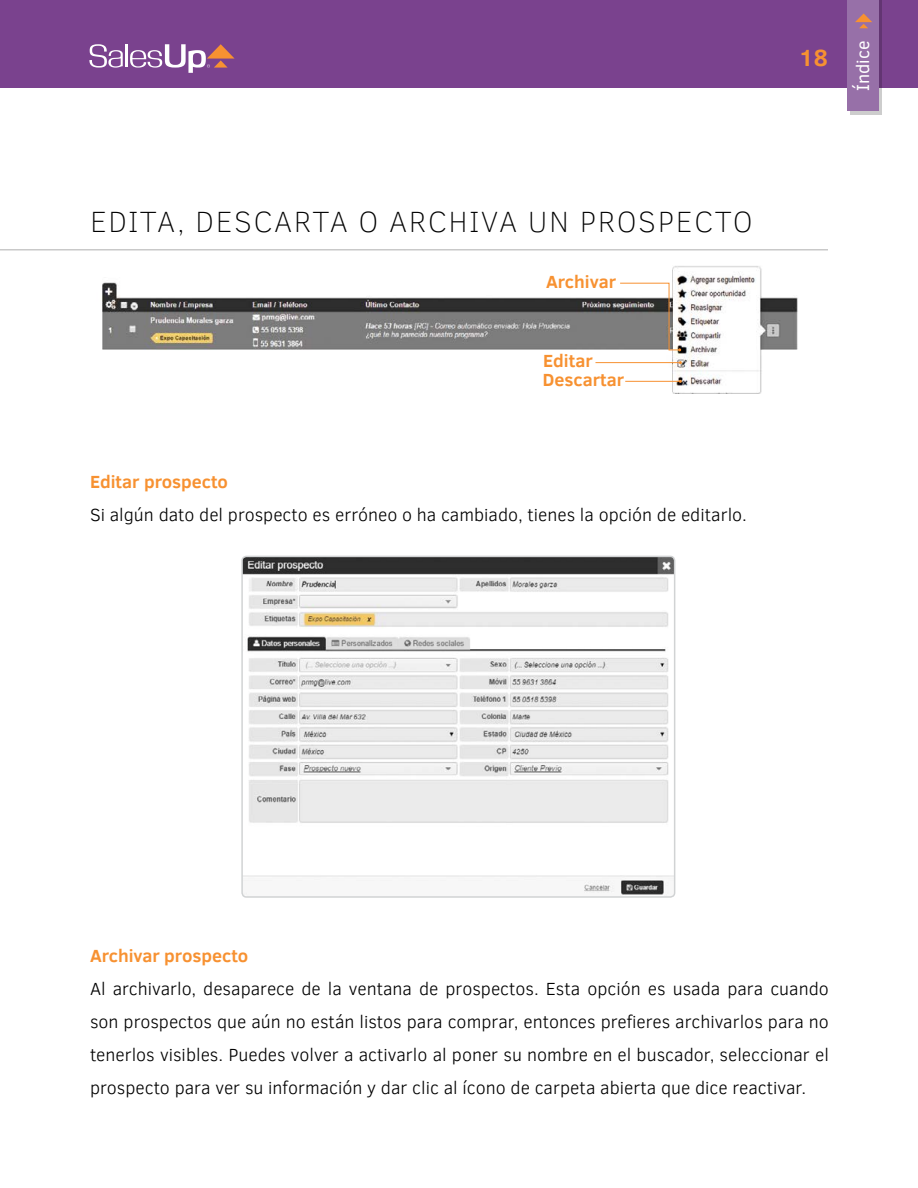
<style>
.page{position:relative;width:918px;height:1188px;background:#fff}
.page>*{position:absolute;margin:0;border:0;box-sizing:border-box;transform-origin:0 0}
.t1{font:100 30px "Clear Sans";letter-spacing:.05em;color:#000}
.t2{font:700 24px "Clear Sans";color:#f79131}
.t3{font:300 18px/33px "Clear Sans";color:#000;text-align:justify}
.t4{font:700 18px "Clear Sans";color:#f79131}
.t5{font:18px "Clear Sans";color:#fff}
</style>
<div class="page">
<div style="left:0;top:0;width:918px;height:88px;background:#7a428e"></div>
<svg style="left:89px;top:44px;width:34px;height:24px"></svg>
<hr style="left:126px;top:44px;width:2px;height:23px;background:#fff">
<svg style="left:130px;top:44px;width:105px;height:29px"></svg>
<svg style="left:850px;top:0;width:32px;height:115px"></svg>
<div style="left:848px;top:0;width:31px;height:111px;background:#9770a8"></div>
<svg style="left:855px;top:13px;width:17px;height:15px"></svg>
<img style="left:102px;top:266px;width:696px;height:127px">
<hr style="left:0;top:249px;width:828px;height:1px;background:#c9c9c9">
<img style="left:244px;top:556px;width:431px;height:339px">
<div style="left:241px;top:556px;width:434px;height:342px;border:2px solid #d1d3d4;border-radius:4px"></div>
<hr style="left:595px;top:362px;width:85px;height:1px;background:#f79131">
<hr style="left:625px;top:381px;width:55px;height:1px;background:#f79131">
<svg style="left:619px;top:282px;width:62px;height:69px"></svg>
<h1 class="t1" style="left:90px;top:202px;width:664px">EDITA, DESCARTA O ARCHIVA UN PROSPECTO</h1>
<p class="t4" style="left:546px;top:268px;width:71px">Archivar</p>
<p class="t4" style="left:543px;top:348px;width:51px">Editar</p>
<p class="t4" style="left:543px;top:366px;width:83px">Descartar</p>
<p class="t4" style="left:90px;top:469px;width:140px">Editar prospecto</p>
<p class="t3" style="left:90px;top:499px;width:658px">Si algún dato del prospecto es erróneo o ha cambiado, tienes la opción de editarlo.</p>
<h2 class="t2" style="left:799px;top:40px;width:31px">18</h2>
<p class="t5" style="left:851px;top:91px;width:52px;rotate:-90deg">Índice</p>
<p class="t4" style="left:90px;top:943px;width:160px">Archivar prospecto</p>
<p class="t3" style="left:90px;top:972px;width:740px">Al archivarlo, desaparece de la ventana de prospectos. Esta opción es usada para cuando son prospectos que aún no están listos para comprar, entonces prefieres archivarlos para no tenerlos visibles. Puedes volver a activarlo al poner su nombre en el buscador, seleccionar el prospecto para ver su información y dar clic al ícono de carpeta abierta que dice reactivar.</p>
</div>
